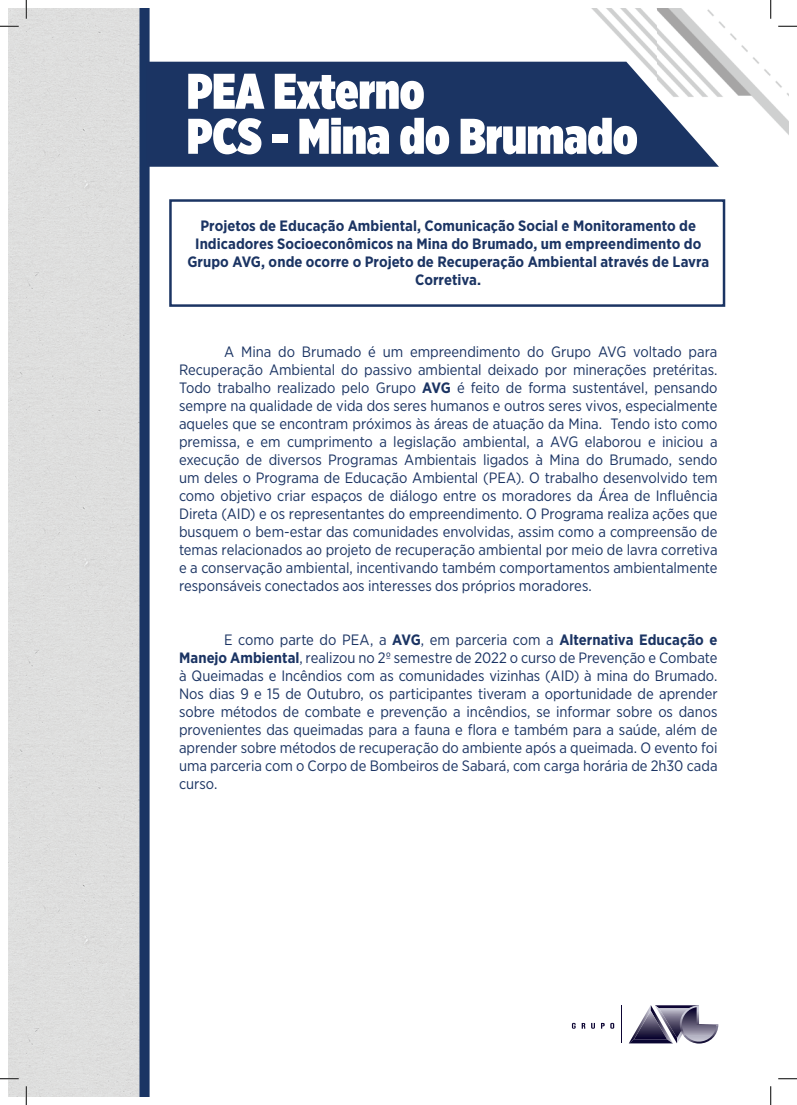
<style>
.page{position:relative;width:797px;height:1105px;background:#fff}
.page>*{position:absolute;margin:0;border:0;box-sizing:border-box;transform-origin:0 0}
.t1{font:900 50px/45px "Gotham X Narrow";color:#fff}
.t2{font:15px/18px "Gotham Narrow";letter-spacing:-.005em;color:#1b3463;text-align:justify}
.t3{font:700 15px/18px "Gotham Narrow";letter-spacing:.005em;color:#1b3463;text-align:center}
.s1{font-weight:700}
</style>
<div class="page">
<img style="left:9px;top:9px;width:649px;height:608px">
<img style="left:658px;top:9px;width:130px;height:1087px">
<img style="left:9px;top:617px;width:650px;height:479px">
<svg style="left:572px;top:1023px;width:42px;height:6px"></svg>
<hr style="left:620px;top:1005px;width:1px;height:38px;background:#0d0534">
<svg style="left:679px;top:1005px;width:39px;height:38px"></svg>
<svg style="left:628px;top:1005px;width:88px;height:38px"></svg>
<svg style="left:147px;top:62px;width:572px;height:105px;background:#2d446f"></svg>
<div style="left:169px;top:199px;width:556px;height:108px;border:2px solid #1b3463"></div>
<svg style="left:0;top:25px;width:19px;height:2px"></svg>
<svg style="left:778px;top:25px;width:19px;height:2px"></svg>
<svg style="left:0;top:1078px;width:19px;height:1px"></svg>
<svg style="left:778px;top:1078px;width:19px;height:1px"></svg>
<svg style="left:25px;top:0;width:2px;height:19px"></svg>
<svg style="left:25px;top:1086px;width:2px;height:19px"></svg>
<svg style="left:770px;top:0;width:1px;height:19px"></svg>
<svg style="left:770px;top:1086px;width:1px;height:19px"></svg>
<h1 class="t1" style="left:187px;top:68px;width:452px">PEA Externo<br>PCS - Mina do Brumado</h1>
<p class="t3" style="left:187px;top:217px;width:523px">Projetos de Educação Ambiental, Comunicação Social e Monitoramento de Indicadores Socioeconômicos na Mina do Brumado, um empreendimento do Grupo AVG, onde ocorre o Projeto de Recuperação Ambiental através de Lavra Corretiva.</p>
<p class="t2" style="left:179px;top:343px;width:540px;text-indent:45px">A Mina do Brumado é um empreendimento do Grupo AVG voltado para Recuperação Ambiental do passivo ambiental deixado por minerações pretéritas.<br>Todo trabalho realizado pelo Grupo <span class="s1">AVG</span> é feito de forma sustentável, pensando sempre na qualidade de vida dos seres humanos e outros seres vivos, especialmente aqueles que se encontram próximos às áreas de atuação da Mina. Tendo isto como premissa, e em cumprimento a legislação ambiental, a AVG elaborou e iniciou a execução de diversos Programas Ambientais ligados à Mina do Brumado, sendo um deles o Programa de Educação Ambiental (PEA). O trabalho desenvolvido tem como objetivo criar espaços de diálogo entre os moradores da Área de Influência Direta (AID) e os representantes do empreendimento. O Programa realiza ações que busquem o bem-estar das comunidades envolvidas, assim como a compreensão de temas relacionados ao projeto de recuperação ambiental por meio de lavra corretiva e a conservação ambiental, incentivando também comportamentos ambientalmente responsáveis conectados aos interesses dos próprios moradores.</p>
<p class="t2" style="left:179px;top:631px;width:540px;text-indent:45px">E como parte do PEA, a <span class="s1">AVG</span>, em parceria com a <span class="s1">Alternativa Educação e Manejo Ambiental</span>, realizou no 2º semestre de 2022 o curso de Prevenção e Combate à Queimadas e Incêndios com as comunidades vizinhas (AID) à mina do Brumado.<br>Nos dias 9 e 15 de Outubro, os participantes tiveram a oportunidade de aprender sobre métodos de combate e prevenção a incêndios, se informar sobre os danos provenientes das queimadas para a fauna e flora e também para a saúde, além de aprender sobre métodos de recuperação do ambiente após a queimada. O evento foi uma parceria com o Corpo de Bombeiros de Sabará, com carga horária de 2h30 cada curso.</p>
</div>
